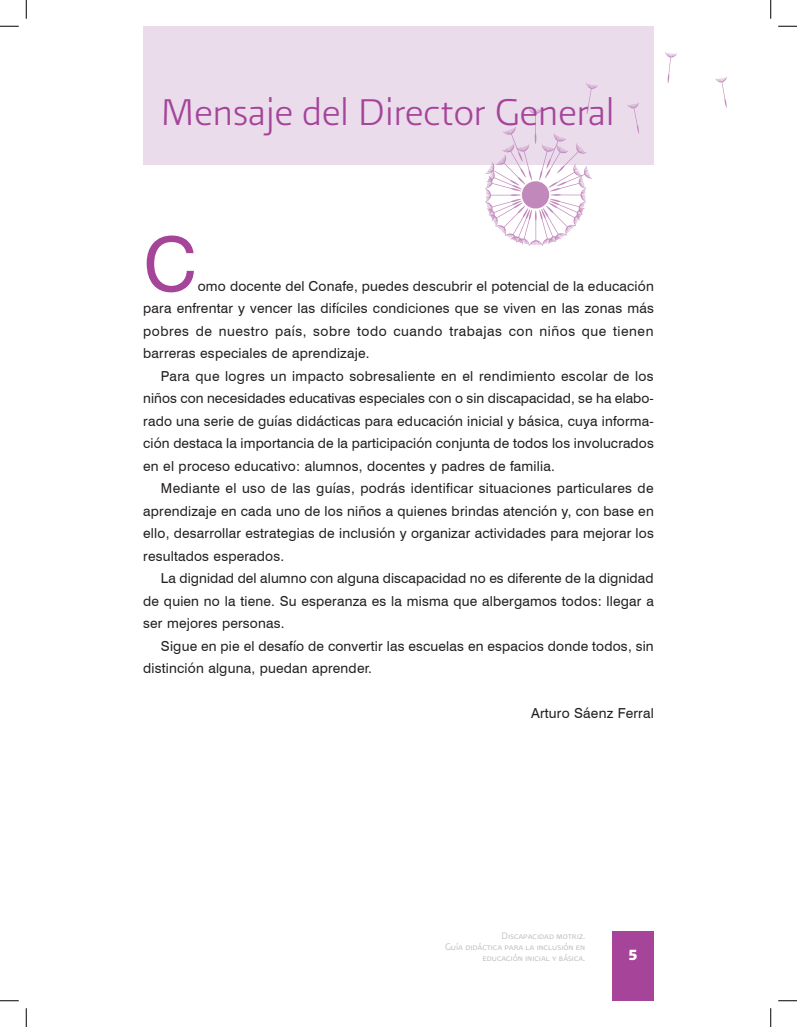
<style>
.page{position:relative;width:797px;height:1027px;background:#fff}
.page>*{position:absolute;margin:0;border:0;box-sizing:border-box;transform-origin:0 0}
.t1{font:75px "Swiss 721 BT";color:#a54499}
.t2{font:45px "Presidencia Fina";color:#a54499}
.t3{font:17.5px "Presidencia Fuerte";color:#fff}
.t4{font:13.75px "Swiss 721 BT";letter-spacing:.015em;color:#231f20}
.t5{font:13.75px "Swiss 721 BT";letter-spacing:.04em;color:#231f20}
.t6{font:11.25px/11.2px "Presidencia Fina Versalitas";color:#b2b3b7;text-align:right;scale:.95 1}
</style>
<div class="page">
<div style="left:612px;top:931px;width:41px;height:70px;background:#a54499"></div>
<div style="left:143px;top:26px;width:510px;height:138px;background:#ebdcec"></div>
<svg style="left:485px;top:83px;width:112px;height:163px"></svg>
<svg style="left:627px;top:102px;width:12px;height:32px"></svg>
<svg style="left:665px;top:52px;width:11px;height:31px"></svg>
<svg style="left:715px;top:77px;width:11px;height:30px"></svg>
<svg style="left:0;top:25px;width:19px;height:2px"></svg>
<svg style="left:778px;top:25px;width:19px;height:2px"></svg>
<svg style="left:0;top:1000px;width:19px;height:1px"></svg>
<svg style="left:778px;top:1000px;width:19px;height:1px"></svg>
<svg style="left:25px;top:0;width:2px;height:19px"></svg>
<svg style="left:25px;top:1008px;width:2px;height:19px"></svg>
<svg style="left:770px;top:0;width:1px;height:19px"></svg>
<svg style="left:770px;top:1008px;width:1px;height:19px"></svg>
<p class="t2" style="left:161px;top:88px;width:455px">Mensaje del Director General</p>
<p class="t1" style="left:143px;top:219px;width:55px">C</p>
<p class="t4" style="left:198px;top:278px;width:457px">omo docente del Conafe, puedes descubrir el potencial de la educación</p>
<p class="t4" style="left:143px;top:300px;width:512px">para enfrentar y vencer las difíciles condiciones que se viven en las zonas más</p>
<p class="t5" style="left:143px;top:323px;width:511px">pobres de nuestro país, sobre todo cuando trabajas con niños que tienen</p>
<p class="t4" style="left:143px;top:345px;width:228px">barreras especiales de aprendizaje.</p>
<p class="t4" style="left:161px;top:368px;width:494px">Para que logres un impacto sobresaliente en el rendimiento escolar de los</p>
<p class="t4" style="left:143px;top:390px;width:512px">niños con necesidades educativas especiales con o sin discapacidad, se ha elabo-</p>
<p class="t4" style="left:143px;top:413px;width:512px">rado una serie de guías didácticas para educación inicial y básica, cuya informa-</p>
<p class="t4" style="left:143px;top:435px;width:512px">ción destaca la importancia de la participación conjunta de todos los involucrados</p>
<p class="t4" style="left:143px;top:458px;width:413px">en el proceso educativo: alumnos, docentes y padres de familia.</p>
<p class="t4" style="left:161px;top:480px;width:494px">Mediante el uso de las guías, podrás identificar situaciones particulares de</p>
<p class="t4" style="left:143px;top:503px;width:512px">aprendizaje en cada uno de los niños a quienes brindas atención y, con base en</p>
<p class="t4" style="left:143px;top:525px;width:512px">ello, desarrollar estrategias de inclusión y organizar actividades para mejorar los</p>
<p class="t4" style="left:143px;top:548px;width:142px">resultados esperados.</p>
<p class="t4" style="left:161px;top:570px;width:494px">La dignidad del alumno con alguna discapacidad no es diferente de la dignidad</p>
<p class="t4" style="left:143px;top:593px;width:512px">de quien no la tiene. Su esperanza es la misma que albergamos todos: llegar a</p>
<p class="t4" style="left:143px;top:615px;width:143px">ser mejores personas.</p>
<p class="t4" style="left:161px;top:638px;width:494px">Sigue en pie el desafío de convertir las escuelas en espacios donde todos, sin</p>
<p class="t4" style="left:143px;top:660px;width:230px">distinción alguna, puedan aprender.</p>
<p class="t4" style="left:531px;top:705px;width:124px">Arturo Sáenz Ferral</p>
<p class="t6" style="left:445px;top:929px;width:149px">Discapacidad motriz.<br>Guía didáctica para la inclusión en educación inicial y básica.</p>
<p class="t3" style="left:628px;top:945px;width:11px">5</p>
</div>
